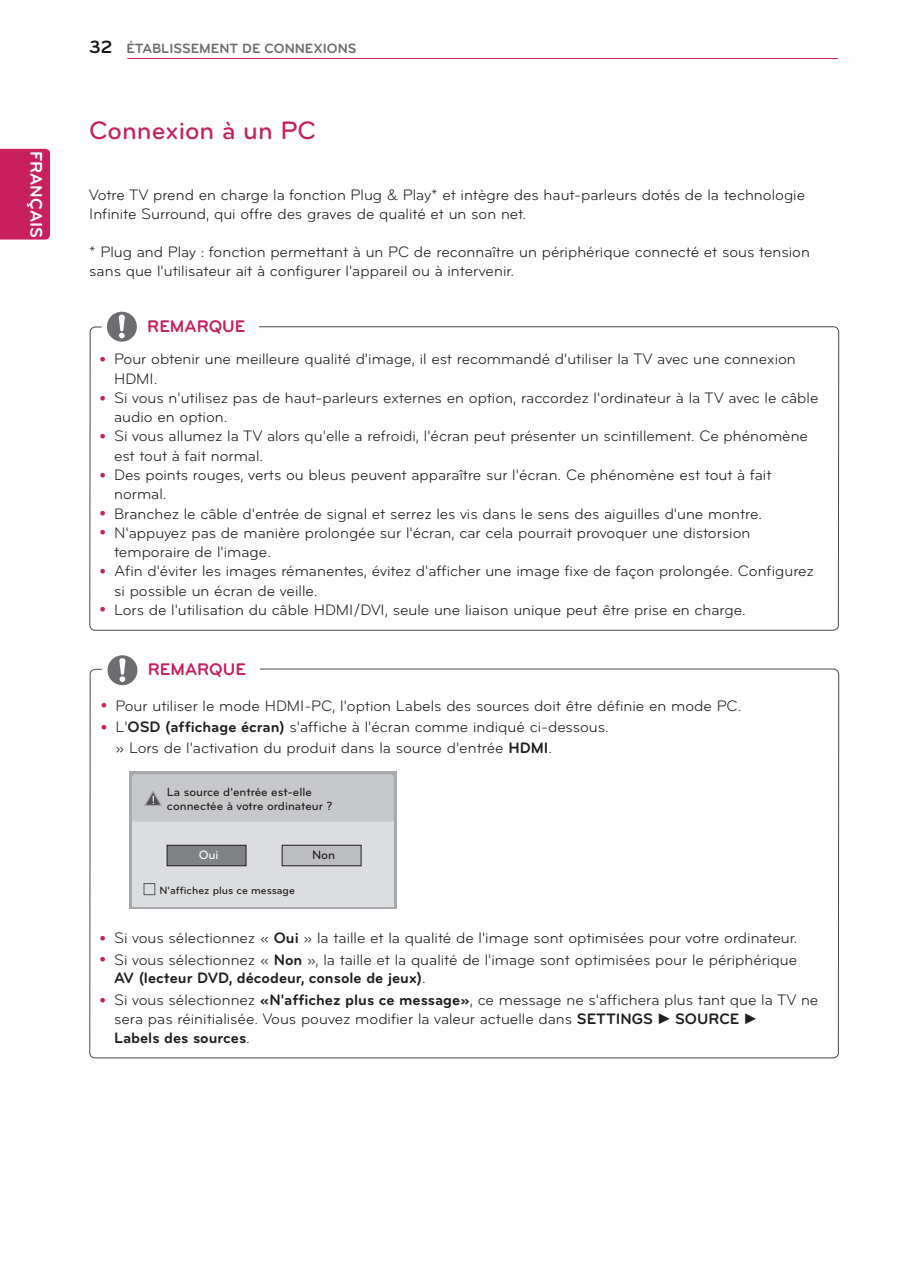
<style>
.page{position:relative;width:903px;height:1275px;background:#fff}
.page>*{position:absolute;margin:0;border:0;box-sizing:border-box;transform-origin:0 0}
.Title-1{font:500 26.25px "Bryant LG";color:#c8205d}
.t1{font:700 17.5px "Bryant LG";color:#c8205d}
.t2{font:700 17.5px "Bryant LG";color:#fff}
.Body-Bullet{font:15.75px/19.2px "Bryant LG";color:#231f20}
.Body{font:15.75px/18.9px "Bryant LG";color:#231f20}
.body-_ta_no_arrow{font:15.75px "Bryant LG";color:#231f20}
.t3{font:700 14px "Bryant LG";color:#6c6d70}
.t4{font:500 12.6px "Bryant LG";color:#fff}
.t5{font:500 12.6px "Bryant LG";color:#231f20}
.t6{font:500 12.25px/14.7px "Bryant LG";color:#231f20}
.t7{font:500 11.03px "Bryant LG";color:#231f20}
.s1{font-size:18.38px;color:#1a161a}
.s2{font-weight:700}
</style>
<div class="page">
<div style="left:0;top:149px;width:50px;height:91px;background:#c8205d"></div>
<hr style="left:127px;top:58px;width:711px;height:1px;background:#c8205d">
<svg style="left:129px;top:771px;width:267px;height:138px;background:#afb0b4"></svg>
<div style="left:132px;top:820px;width:261px;height:86px;background:#dcdddf"></div>
<div style="left:132px;top:774px;width:261px;height:48px;background:#c7c8ca"></div>
<div style="left:167px;top:845px;width:79px;height:21px;background:#808285"></div>
<div style="left:167px;top:845px;width:79px;height:21px;border:1px solid #231f20"></div>
<div style="left:282px;top:845px;width:79px;height:21px;background:#bcbdc0"></div>
<div style="left:282px;top:845px;width:79px;height:21px;border:1px solid #231f20"></div>
<div style="left:144px;top:883px;width:11px;height:12px;border:1px solid #57585a"></div>
<svg style="left:107px;top:312px;width:30px;height:30px"></svg>
<svg style="left:107px;top:655px;width:30px;height:30px"></svg>
<p class="t2" style="left:47px;top:151px;width:88px;rotate:90deg">FRANÇAIS</p>
<p class="t3" style="left:89px;top:40px;width:269px"><span class="s1">32</span> ÉTABLISSEMENT DE CONNEXIONS</p>
<p class="Title-1" style="left:89px;top:114px;width:228px">Connexion à un PC</p>
<p class="Body" style="left:89px;top:186px;width:717px">Votre TV prend en charge la fonction Plug &amp; Play* et intègre des haut-parleurs dotés de la technologie<br>Infinite Surround, qui offre des graves de qualité et un son net.</p>
<p class="Body" style="left:89px;top:242px;width:722px">* Plug and Play : fonction permettant à un PC de reconnaître un périphérique connecté et sous tension sans que l'utilisateur ait à configurer l'appareil ou à intervenir.</p>
<p class="t1" style="left:147px;top:315px;width:100px">REMARQUE</p>
<p class="Body-Bullet" style="left:114px;top:350px;width:683px">Pour obtenir une meilleure qualité d'image, il est recommandé d'utiliser la TV avec une connexion<br>HDMI.</p>
<p class="Body-Bullet" style="left:114px;top:388px;width:706px">Si vous n'utilisez pas de haut-parleurs externes en option, raccordez l'ordinateur à la TV avec le câble audio en option.</p>
<p class="Body-Bullet" style="left:114px;top:427px;width:695px">Si vous allumez la TV alors qu'elle a refroidi, l'écran peut présenter un scintillement. Ce phénomène est tout à fait normal.</p>
<p class="Body-Bullet" style="left:114px;top:465px;width:659px">Des points rouges, verts ou bleus peuvent apparaître sur l'écran. Ce phénomène est tout à fait normal.</p>
<p class="Body-Bullet" style="left:114px;top:504px;width:650px">Branchez le câble d'entrée de signal et serrez les vis dans le sens des aiguilles d'une montre.</p>
<p class="Body-Bullet" style="left:114px;top:523px;width:638px">N'appuyez pas de manière prolongée sur l'écran, car cela pourrait provoquer une distorsion temporaire de l'image.</p>
<p class="Body-Bullet" style="left:114px;top:562px;width:701px">Afin d'éviter les images rémanentes, évitez d'afficher une image fixe de façon prolongée. Configurez si possible un écran de veille.</p>
<p class="Body-Bullet" style="left:114px;top:600px;width:633px">Lors de l'utilisation du câble HDMI/DVI, seule une liaison unique peut être prise en charge.</p>
<p class="t1" style="left:148px;top:659px;width:100px">REMARQUE</p>
<p class="Body-Bullet" style="left:115px;top:696px;width:627px">Pour utiliser le mode HDMI-PC, l'option Labels des sources doit être définie en mode PC.</p>
<p class="Body-Bullet" style="left:115px;top:717px;width:495px">L'<span class="s2">OSD (affichage écran)</span> s'affiche à l'écran comme indiqué ci-dessous.</p>
<p class="body-_ta_no_arrow" style="left:115px;top:739px;width:438px">» Lors de l'activation du produit dans la source d'entrée <span class="s2">HDMI</span>.</p>
<p class="t6" style="left:167px;top:784px;width:167px">La source d'entrée est-elle connectée à votre ordinateur ?</p>
<p class="t4" style="left:199px;top:847px;width:21px">Oui</p>
<p class="t5" style="left:312px;top:847px;width:25px">Non</p>
<p class="t7" style="left:159px;top:884px;width:137px">N'affichez plus ce message</p>
<p class="Body-Bullet" style="left:114px;top:928px;width:685px">Si vous sélectionnez « <span class="s2">Oui</span> » la taille et la qualité de l'image sont optimisées pour votre ordinateur.</p>
<p class="Body-Bullet" style="left:114px;top:950px;width:684px">Si vous sélectionnez « <span class="s2">Non</span> », la taille et la qualité de l'image sont optimisées pour le périphérique<br><span class="s2">AV (lecteur DVD, décodeur, console de jeux)</span>.</p>
<p class="Body-Bullet" style="left:114px;top:990px;width:706px">Si vous sélectionnez <span class="s2">«N'affichez plus ce message»</span>, ce message ne s'affichera plus tant que la TV ne sera pas réinitialisée. Vous pouvez modifier la valeur actuelle dans <span class="s2">SETTINGS s SOURCE s<br>Labels des sources</span>.</p>
</div>
